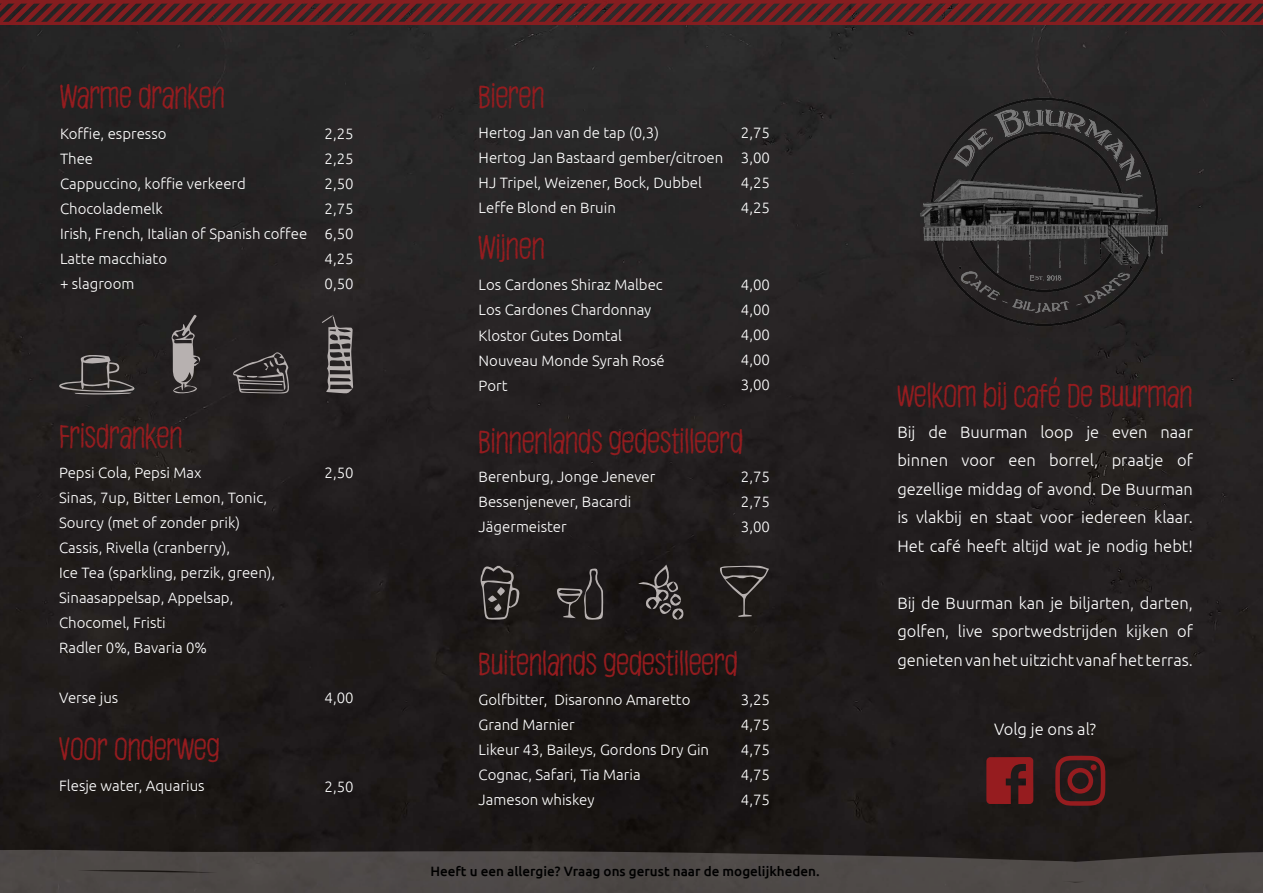
<style>
.page{position:relative;width:1263px;height:893px;background:#fff}
.page>*{position:absolute;margin:0;border:0;box-sizing:border-box;transform-origin:0 0}
.t1{font:28.5px "Justaword";color:#961c1f}
.t2{font:300 16.5px/28.5px "Ubuntu";color:#fff;text-align:justify}
.t3{font:300 15px/25px "Ubuntu";color:#fff}
.t4{font:500 13.5px "Ubuntu";color:#000}
</style>
<div class="page">
<img style="left:0;top:25px;width:1263px;height:818px">
<svg style="left:0;top:843px;width:1263px;height:50px;background:#423e3c"></svg>
<svg style="left:0;top:4px;width:1263px;height:18px;background:#5a2224"></svg>
<hr style="left:0;top:22px;width:1263px;height:3px;background:#961c1f">
<svg style="left:0;top:0;width:1263px;height:4px;background:#801d20"></svg>
<img style="left:920px;top:87px;width:250px;height:249px">
<svg style="left:171px;top:314px;width:30px;height:80px;background:#625d5d"></svg>
<svg style="left:322px;top:315px;width:31px;height:79px;background:#5e595a"></svg>
<svg style="left:59px;top:354px;width:76px;height:41px;background:#403c3b"></svg>
<svg style="left:233px;top:352px;width:57px;height:41px;background:#433e3f"></svg>
<svg style="left:480px;top:565px;width:40px;height:54px;background:#3e3938"></svg>
<svg style="left:494px;top:603px;width:8px;height:8px"></svg>
<svg style="left:719px;top:566px;width:50px;height:51px;background:#312c2a"></svg>
<svg style="left:557px;top:568px;width:46px;height:52px;background:#363131"></svg>
<svg style="left:638px;top:565px;width:45px;height:55px;background:#393535"></svg>
<svg style="left:1053px;top:377px;width:4px;height:7px"></svg>
<svg style="left:986px;top:757px;width:47px;height:47px;background:#7c1b1d"></svg>
<svg style="left:1055px;top:756px;width:50px;height:50px;background:#501b1c"></svg>
<h1 class="t1" style="left:60px;top:73px;width:166px">WARME DRANKEN</h1>
<h1 class="t1" style="left:479px;top:73px;width:67px">BIEREN</h1>
<p class="t3" style="left:60px;top:120px;width:249px">Koffie, espresso<br>Thee<br>Cappuccino, koffie verkeerd<br>Chocolademelk<br>Irish, French, Italian of Spanish coffee<br>Latte macchiato<br>+ slagroom</p>
<p class="t3" style="left:479px;top:120px;width:246px">Hertog Jan van de tap (0,3)<br>Hertog Jan Bastaard gember/citroen<br>HJ Tripel, Weizener, Bock, Dubbel<br>Leffe Blond en Bruin</p>
<p class="t3" style="left:741px;top:120px;width:31px;text-align:justify">2,75<br>3,00<br>4,25<br>4,25</p>
<p class="t3" style="left:325px;top:120px;width:31px;text-align:justify">2,25<br>2,25<br>2,50<br>2,75<br>6,50<br>4,25<br>0,50</p>
<h1 class="t1" style="left:479px;top:225px;width:68px">WIJNEN</h1>
<p class="t3" style="left:479px;top:272px;width:188px">Los Cardones Shiraz Malbec<br>Los Cardones Chardonnay<br>Klostor Gutes Domtal<br>Nouveau Monde Syrah Rosé<br>Port</p>
<p class="t3" style="left:741px;top:272px;width:31px;text-align:justify">4,00<br>4,00<br>4,00<br>4,00<br>3,00</p>
<h1 class="t1" style="left:59px;top:413px;width:125px">FRISDRANKEN</h1>
<p class="t3" style="left:59px;top:460px;width:217px">Pepsi Cola, Pepsi Max<br>Sinas, 7up, Bitter Lemon, Tonic,<br>Sourcy (met of zonder prik)<br>Cassis, Rivella (cranberry),<br>Ice Tea (sparkling, perzik, green),<br>Sinaasappelsap, Appelsap,<br>Chocomel, Fristi<br>Radler 0%, Bavaria 0%</p>
<p class="t3" style="left:59px;top:685px;width:61px">Verse jus</p>
<h1 class="t1" style="left:59px;top:725px;width:162px">VOOR ONDERWEG</h1>
<p class="t3" style="left:59px;top:772px;width:147px">Flesje water, Aquarius</p>
<p class="t3" style="left:325px;top:460px;width:31px">2,50</p>
<p class="t3" style="left:325px;top:685px;width:31px">4,00</p>
<p class="t3" style="left:325px;top:774px;width:31px">2,50</p>
<h1 class="t1" style="left:479px;top:418px;width:266px">BINNENLANDS GEDESTILLEERD</h1>
<p class="t3" style="left:479px;top:464px;width:178px">Berenburg, Jonge Jenever<br>Bessenjenever, Bacardi<br>Jägermeister</p>
<p class="t3" style="left:741px;top:464px;width:31px;text-align:justify">2,75<br>2,75<br>3,00</p>
<h1 class="t1" style="left:479px;top:640px;width:261px">BUITENLANDS GEDESTILLEERD</h1>
<p class="t3" style="left:479px;top:687px;width:232px">Golfbitter, Disaronno Amaretto<br>Grand Marnier<br>Likeur 43, Baileys, Gordons Dry Gin<br>Cognac, Safari, Tia Maria<br>Jameson whiskey</p>
<p class="t3" style="left:741px;top:687px;width:31px;text-align:justify">3,25<br>4,75<br>4,75<br>4,75<br>4,75</p>
<p class="t4" style="left:430px;top:863px;width:391px">Heeft u een allergie? Vraag ons gerust naar de mogelijkheden.</p>
<h1 class="t1" style="left:897px;top:373px;width:297px">WELKOM BIJ CAFE DE BUURMAN</h1>
<p class="t2" style="left:897px;top:417px;width:297px">Bij de Buurman loop je even naar binnen voor een borrel, praatje of gezellige middag of avond. De Buurman is vlakbij en staat voor iedereen klaar.<br>Het café heeft altijd wat je nodig hebt!</p>
<p class="t2" style="left:897px;top:588px;width:297px">Bij de Buurman kan je biljarten, darten, golfen, live sportwedstrijden kijken of genieten van het uitzicht vanaf het terras.</p>
<p class="t2" style="left:994px;top:714px;width:104px">Volg je ons al?</p>
</div>
